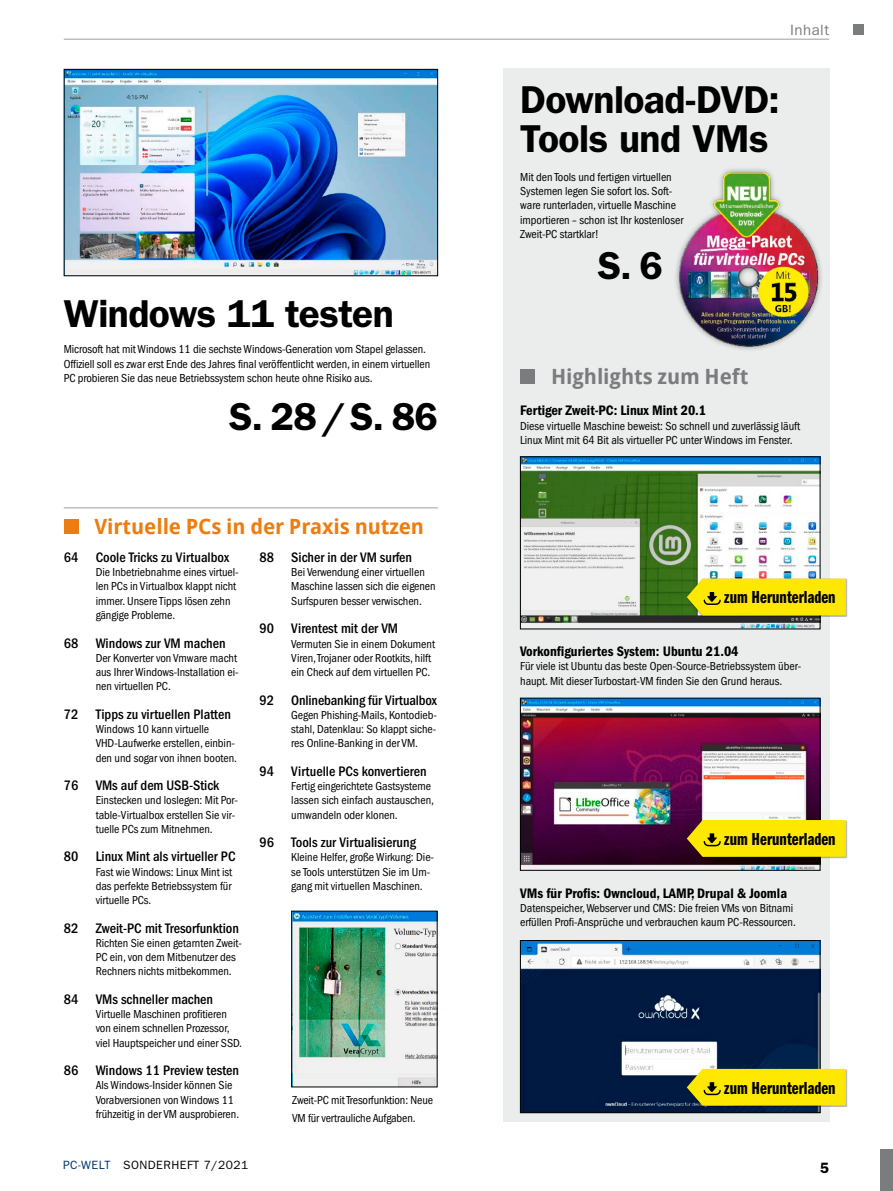
<style>
.page{position:relative;width:893px;height:1191px;background:#fff}
.page>*{position:absolute;margin:0;border:0;box-sizing:border-box;transform-origin:0 0}
.t1{font:600 39px/39px "ITC Franklin Gothic Std";letter-spacing:-.015em;color:#000}
.t2{font:700 21px "Droid Sans Pro";letter-spacing:-.005em;color:#ed7d10}
.t3{font:700 21px "Droid Sans Pro";letter-spacing:-.005em;color:#7a7c7e}
.t4{font:18px "ITC Franklin Gothic Std Dm Cp";color:#000}
.t5{font:15px "ITC Franklin Gothic Std";letter-spacing:.035em;color:#7a7c7e}
.t6{font:600 15px "ITC Franklin Gothic Std";color:#000}
.t7{font:500 condensed 14.25px "ITC Franklin Gothic Std";color:#000}
.t8{font:14.25px "ITC Franklin Gothic Std Dm Cd";color:#000}
.t9{font:condensed 12px/14.2px "ITC Franklin Gothic Std";letter-spacing:-.005em;color:#000}
.t10{font:12px "ITC Franklin Gothic Std";letter-spacing:.04em;color:#000}
.s1{color:#00336d}
</style>
<div class="page">
<div style="left:880px;top:1148px;width:13px;height:43px;background:#7a7c7e"></div>
<div style="left:503px;top:68px;width:326px;height:1053px;background:#ebeded"></div>
<hr style="left:64px;top:39px;width:765px;height:1px;background:#9c9d9f">
<div style="left:853px;top:24px;width:10px;height:11px;background:#7a7c7e"></div>
<hr style="left:64px;top:507px;width:374px;height:1px;background:#9c9d9f">
<div style="left:64px;top:519px;width:15px;height:15px;background:#ed7d10"></div>
<img style="left:66px;top:71px;width:370px;height:203px">
<div style="left:64px;top:69px;width:374px;height:207px;border:1px solid #000"></div>
<div style="left:520px;top:369px;width:15px;height:15px;background:#7a7c7e"></div>
<img style="left:522px;top:458px;width:296px;height:169px">
<img style="left:522px;top:700px;width:296px;height:168px">
<div style="left:520px;top:698px;width:300px;height:172px;border:1px solid #000"></div>
<img style="left:522px;top:942px;width:296px;height:169px">
<div style="left:520px;top:940px;width:300px;height:173px;border:1px solid #000"></div>
<img style="left:293px;top:913px;width:142px;height:172px">
<div style="left:687px;top:820px;width:161px;height:38px;background:#bebebe"></div>
<svg style="left:687px;top:820px;width:159px;height:37px;background:#f0d802"></svg>
<div style="left:687px;top:578px;width:161px;height:39px;background:#000;opacity:.34"></div>
<svg style="left:687px;top:578px;width:159px;height:37px;background:#f1de05"></svg>
<div style="left:687px;top:1068px;width:161px;height:39px;background:#000;opacity:.34"></div>
<svg style="left:687px;top:1068px;width:159px;height:37px;background:#efdb09"></svg>
<img style="left:676px;top:169px;width:146px;height:181px">
<p class="t1" style="left:64px;top:294px;width:331px">Windows 11 testen</p>
<p class="t9" style="left:64px;top:342px;width:368px">Microsoft hat mit Windows 11 die sechste Windows-Generation vom Stapel gelassen.<br>Offiziell soll es zwar erst Ende des Jahres final veröffentlicht werden, in einem virtuellen<br>PC probieren Sie das neue Betriebssystem schon heute ohne Risiko aus.</p>
<p class="t1" style="left:229px;top:397px;width:210px">S. 28 / S. 86</p>
<p class="t2" style="left:95px;top:511px;width:331px">Virtuelle PCs in der Praxis nutzen</p>
<p class="t7" style="left:64px;top:549px;width:167px">64 Coole Tricks zu Virtualbox</p>
<p class="t9" style="left:96px;top:565px;width:145px">Die Inbetriebnahme eines virtuel&shy;len PCs in Virtualbox klappt nicht immer. Unsere Tipps lösen zehn gängige Probleme.</p>
<p class="t7" style="left:64px;top:634px;width:163px">68 Windows zur VM machen</p>
<p class="t9" style="left:96px;top:651px;width:145px">Der Konverter von Vmware macht aus Ihrer Windows-Installation ei&shy;nen virtuellen PC.</p>
<p class="t7" style="left:64px;top:706px;width:169px">72 Tipps zu virtuellen Platten</p>
<p class="t9" style="left:96px;top:722px;width:143px">Windows 10 kann virtuelle<br>VHD-Laufwerke erstellen, einbin&shy;den und sogar von ihnen booten.</p>
<p class="t7" style="left:64px;top:777px;width:157px">76 VMs auf dem USB-Stick</p>
<p class="t9" style="left:96px;top:793px;width:144px">Einstecken und loslegen: Mit Por&shy;table-Virtualbox erstellen Sie vir&shy;tuelle PCs zum Mitnehmen.</p>
<p class="t7" style="left:64px;top:848px;width:173px">80 Linux Mint als virtueller PC</p>
<p class="t9" style="left:96px;top:864px;width:138px;text-align:justify">Fast wie Windows: Linux Mint ist das perfekte Betriebssystem für virtuelle PCs.</p>
<p class="t7" style="left:64px;top:919px;width:177px">82 Zweit-PC mit Tresorfunktion</p>
<p class="t9" style="left:96px;top:936px;width:148px">Richten Sie einen getarnten Zweit-<br>PC ein, von dem Mitbenutzer des<br>Rechners nichts mitbekommen.</p>
<p class="t7" style="left:64px;top:991px;width:151px">84 VMs schneller machen</p>
<p class="t9" style="left:96px;top:1007px;width:148px">Virtuelle Maschinen profitieren von einem schnellen Prozessor, viel Hauptspeicher und einer SSD.</p>
<p class="t7" style="left:64px;top:1062px;width:177px">86 Windows 11 Preview testen</p>
<p class="t9" style="left:96px;top:1078px;width:145px">Als Windows-Insider können Sie<br>Vorabversionen von Windows 11 frühzeitig in der VM ausprobieren.</p>
<p class="t7" style="left:259px;top:549px;width:154px">88 Sicher in der VM surfen</p>
<p class="t9" style="left:291px;top:565px;width:146px">Bei Verwendung einer virtuellen<br>Maschine lassen sich die eigenen<br>Surfspuren besser verwischen.</p>
<p class="t7" style="left:259px;top:620px;width:140px">90 Virentest mit der VM</p>
<p class="t9" style="left:291px;top:636px;width:145px">Vermuten Sie in einem Dokument<br>Viren, Trojaner oder Rootkits, hilft ein Check auf dem virtuellen PC.</p>
<p class="t7" style="left:259px;top:691px;width:179px">92 Onlinebanking für Virtualbox</p>
<p class="t9" style="left:291px;top:708px;width:147px;text-align:justify">Gegen Phishing-Mails, Kontodieb&shy;stahl, Datenklau: So klappt siche&shy;res Online-Banking in der VM.</p>
<p class="t7" style="left:259px;top:763px;width:169px">94 Virtuelle PCs konvertieren</p>
<p class="t9" style="left:291px;top:779px;width:144px">Fertig eingerichtete Gastsysteme lassen sich einfach austauschen, umwandeln oder klonen.</p>
<p class="t7" style="left:259px;top:834px;width:158px">96 Tools zur Virtualisierung</p>
<p class="t9" style="left:291px;top:850px;width:144px">Kleine Helfer, große Wirkung: Die&shy;se Tools unterstützen Sie im Um&shy;gang mit virtuellen Maschinen.</p>
<p class="t9" style="left:292px;top:1092px;width:142px;line-height:17.2px">Zweit-PC mit Tresorfunktion: Neue<br>VM für vertrauliche Aufgaben.</p>
<p class="t5" style="left:790px;top:21px;width:41px">Inhalt</p>
<p class="t1" style="left:520px;top:80px;width:261px">Download-DVD:<br>Tools und VMs</p>
<p class="t9" style="left:520px;top:170px;width:165px">Mit den Tools und fertigen virtuellen Systemen legen Sie sofort los. Soft&shy;ware runterladen, virtuelle Maschine importieren – schon ist Ihr kostenloser Zweit-PC startklar!</p>
<p class="t1" style="left:598px;top:246px;width:66px">S. 6</p>
<p class="t3" style="left:551px;top:361px;width:199px">Highlights zum Heft</p>
<p class="t8" style="left:520px;top:402px;width:188px">Fertiger Zweit-PC: Linux Mint 20.1</p>
<p class="t9" style="left:520px;top:419px;width:281px">Diese virtuelle Maschine beweist: So schnell und zuverlässig läuft<br>Linux Mint mit 64 Bit als virtueller PC unter Windows im Fenster.</p>
<p class="t4" style="left:724px;top:587px;width:113px">zum Herunterladen</p>
<p class="t8" style="left:520px;top:643px;width:220px">Vorkonfiguriertes System: Ubuntu 21.04</p>
<p class="t9" style="left:520px;top:659px;width:282px">Für viele ist Ubuntu das beste Open-Source-Betriebssystem über&shy;haupt. Mit dieser Turbostart-VM finden Sie den Grund heraus.</p>
<p class="t4" style="left:724px;top:829px;width:113px">zum Herunterladen</p>
<p class="t8" style="left:520px;top:885px;width:268px">VMs für Profis: Owncloud, LAMP, Drupal &amp; Joomla</p>
<p class="t9" style="left:520px;top:901px;width:277px">Datenspeicher, Webserver und CMS: Die freien VMs von Bitnami erfüllen Profi-Ansprüche und verbrauchen kaum PC-Ressourcen.</p>
<p class="t4" style="left:724px;top:1077px;width:113px">zum Herunterladen</p>
<p class="t10" style="left:63px;top:1158px;width:187px"><span class="s1">PC-WELT</span> SONDERHEFT 7/2021</p>
<p class="t6" style="left:820px;top:1158px;width:10px">5</p>
</div>
